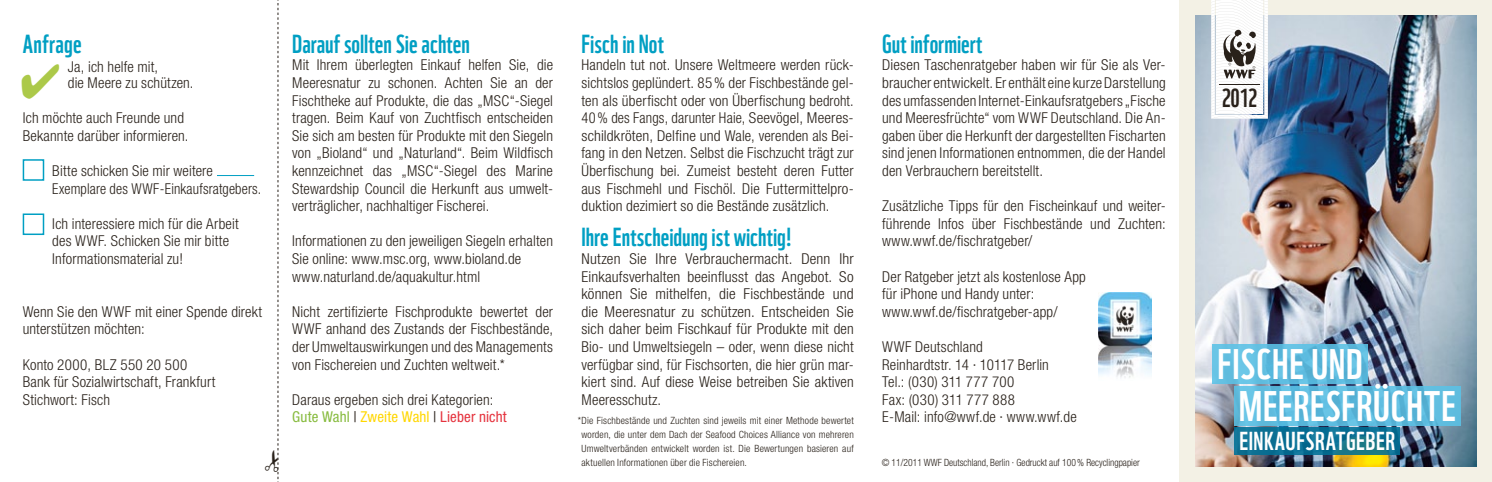
<style>
.page{position:relative;width:1492px;height:482px;background:#fff}
.page>*{position:absolute;margin:0;border:0;box-sizing:border-box;transform-origin:0 0}
.t1{font:41.6px "WWF";letter-spacing:.025em;color:#fff}
.t2{font:25.4px "WWF";color:#009fc3}
.t3{font:25.4px "WWF";color:#29211a}
.t4{font:25.2px "WWF";letter-spacing:.02em;color:#fff}
.t5{font:300 condensed 15px/17.6px "Helvetica Neue LT Std";letter-spacing:.01em;color:#29211a}
.t6{font:300 condensed 10px/14px "Helvetica Neue LT Std";color:#29211a;text-align:justify}
.t7{font:300 condensed 10px "Helvetica Neue LT Std";color:#29211a;scale:.96 1}
.s1{font-weight:400;color:#87bb3e}
.s2{font-weight:400}
.s3{font-weight:400;color:#ffd700}
.s4{font-weight:400;color:#e5323d}
</style>
<div class="page">
<div style="left:23px;top:159px;width:21px;height:22px;border:2px solid #009fc3"></div>
<div style="left:23px;top:213px;width:21px;height:22px;border:2px solid #009fc3"></div>
<hr style="left:217px;top:175px;width:37px;height:1px;background:#009fc3">
<div style="left:1179px;top:0;width:312px;height:482px;background:#f3f1e5"></div>
<img style="left:1195px;top:16px;width:280px;height:450px">
<div style="left:1233px;top:386px;width:227px;height:39px;background:linear-gradient(to right,#5fbcde,#5bb9dc)"></div>
<svg style="left:1212px;top:344px;width:155px;height:40px;fill:#60bee1"></svg>
<svg style="left:1234px;top:427px;width:165px;height:28px"></svg>
<img style="left:1098px;top:292px;width:53px;height:86px">
<svg style="left:1210px;top:0;width:57px;height:119px"></svg>
<svg style="left:277px;top:0;width:2px;height:482px"></svg>
<h2 class="t2" style="left:23px;top:24px;width:61px">Anfrage</h2>
<p class="t5" style="left:68px;top:59px;width:127px;line-height:15.6px">Ja, ich helfe mit,<br>die Meere zu schützen.</p>
<p class="t5" style="left:23px;top:109px;width:167px">Ich möchte auch Freunde und<br>Bekannte darüber informieren.</p>
<p class="t5" style="left:52px;top:162px;width:210px">Bitte schicken Sie mir weitere<br>Exemplare des WWF-Einkaufsratgebers.</p>
<p class="t5" style="left:52px;top:215px;width:188px">Ich interessiere mich für die Arbeit des WWF. Schicken Sie mir bitte<br>Informationsmaterial zu!</p>
<p class="t5" style="left:23px;top:303px;width:241px">Wenn Sie den WWF mit einer Spende direkt unterstützen möchten:</p>
<p class="t5" style="left:23px;top:355px;width:194px">Konto 2000, BLZ 550 20 500<br>Bank für Sozialwirtschaft, Frankfurt<br>Stichwort: Fisch</p>
<h2 class="t2" style="left:292px;top:24px;width:179px">Darauf sollten Sie achten</h2>
<p class="t5" style="left:292px;top:56px;width:262px;text-align:justify">Mit Ihrem überlegten Einkauf helfen Sie, die Meeresnatur zu schonen. Achten Sie an der Fischtheke auf Produkte, die das „MSC“-Siegel tragen. Beim Kauf von Zuchtfisch entscheiden Sie sich am besten für Produkte mit den Siegeln von „Bioland“ und „Naturland“. Beim Wildfisch kennzeichnet das „MSC“-Siegel des Marine Stewardship Council die Herkunft aus umwelt&shy;verträglicher, nachhaltiger Fischerei.</p>
<p class="t5" style="left:292px;top:232px;width:262px">Informationen zu den jeweiligen Siegeln erhalten<br>Sie online: www.msc.org, www.bioland.de www.naturland.de/aquakultur.html</p>
<p class="t5" style="left:292px;top:303px;width:262px;text-align:justify">Nicht zertifizierte Fischprodukte bewertet der WWF anhand des Zustands der Fischbestände, der Umweltauswirkungen und des Managements von Fischereien und Zuchten weltweit.*</p>
<p class="t5" style="left:292px;top:391px;width:216px">Daraus ergeben sich drei Kategorien:<br><span class="s1">Gute Wahl</span> <span class="s2">|</span> <span class="s3">Zweite Wahl</span> <span class="s2">|</span> <span class="s4">Lieber nicht</span></p>
<h2 class="t2" style="left:581px;top:24px;width:84px">Fisch in Not</h2>
<p class="t5" style="left:581px;top:56px;width:274px;text-align:justify">Handeln tut not. Unsere Weltmeere werden rück&shy;sichtslos geplündert. 85% der Fischbestände gel&shy;ten als überfischt oder von Überfischung bedroht.<br>40% des Fangs, darunter Haie, Seevögel, Meeres&shy;schildkröten, Delfine und Wale, verenden als Bei&shy;fang in den Netzen. Selbst die Fischzucht trägt zur Überfischung bei. Zumeist besteht deren Futter aus Fischmehl und Fischöl. Die Futtermittelpro&shy;duktion dezimiert so die Bestände zusätzlich.</p>
<h2 class="t2" style="left:581px;top:217px;width:212px">Ihre Entscheidung ist wichtig!</h2>
<p class="t5" style="left:581px;top:250px;width:274px;text-align:justify">Nutzen Sie Ihre Verbrauchermacht. Denn Ihr Einkaufsverhalten beeinflusst das Angebot. So können Sie mithelfen, die Fischbestände und die Meeresnatur zu schützen. Entscheiden Sie sich daher beim Fischkauf für Produkte mit den Bio- und Umweltsiegeln – oder, wenn diese nicht verfügbar sind, für Fischsorten, die hier grün mar&shy;kiert sind. Auf diese Weise betreiben Sie aktiven Meeresschutz.</p>
<p class="t6" style="left:581px;top:414px;width:274px;text-indent:-4px">*Die Fischbestände und Zuchten sind jeweils mit einer Methode bewertet worden, die unter dem Dach der Seafood Choices Alliance von mehreren Umweltverbänden entwickelt worden ist. Die Bewertungen basieren auf aktuellen Informationen über die Fischereien.</p>
<h2 class="t2" style="left:882px;top:24px;width:102px">Gut informiert</h2>
<p class="t5" style="left:882px;top:56px;width:285px;text-align:justify">Diesen Taschenratgeber haben wir für Sie als Ver&shy;braucher entwickelt. Er enthält eine kurze Darstellung des umfassenden Internet-Einkaufsratgebers „Fische und Meeresfrüchte“ vom WWF Deutschland. Die An&shy;gaben über die Herkunft der dargestellten Fischarten sind jenen Informationen entnommen, die der Handel den Verbrauchern bereitstellt.</p>
<p class="t5" style="left:882px;top:197px;width:285px;text-align:justify">Zusätzliche Tipps für den Fischeinkauf und weiter&shy;führende Infos über Fischbestände und Zuchten: www.wwf.de/fischratgeber/</p>
<p class="t5" style="left:882px;top:267px;width:205px">Der Ratgeber jetzt als kostenlose App für iPhone und Handy unter: www.wwf.de/fischratgeber-app/</p>
<p class="t5" style="left:882px;top:338px;width:196px">WWF Deutschland<br>Reinhardtstr. 14 · 10117 Berlin<br>Tel.: (030) 311 777 700<br>Fax: (030) 311 777 888<br>E-Mail: info@wwf.de · www.wwf.de</p>
<p class="t7" style="left:881px;top:457px;width:270px">© 11/2011 WWF Deutschland, Berlin · Gedruckt auf 100% Recyclingpapier</p>
<h2 class="t3" style="left:1221px;top:78px;width:37px">2012</h2>
<h1 class="t1" style="left:1217px;top:332px;width:128px">Fische und</h1>
<h1 class="t1" style="left:1238px;top:373px;width:216px">Meeresfrüchte</h1>
<h3 class="t4" style="left:1239px;top:421px;width:156px">EINKAUFSRATGEBER</h3>
</div>
